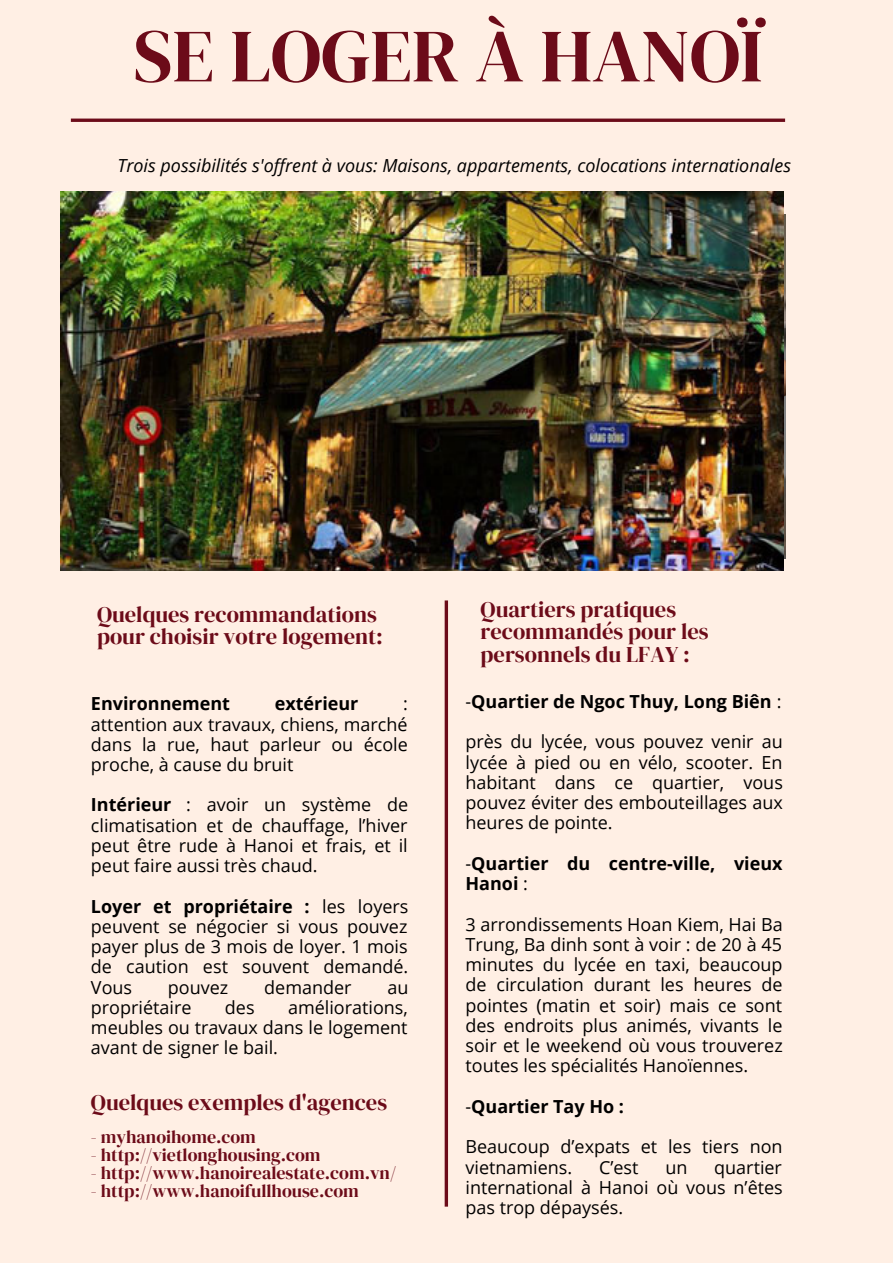
<style>
.page{position:relative;width:893px;height:1264px;background:#fff}
.page>*{position:absolute;margin:0;border:0;box-sizing:border-box;transform-origin:0 0}
.t1{font:75px "DM Serif Display";color:#6c0b19}
.t2{font:22.5px/22.5px "DM Serif Display";color:#6c0b19}
.t3{font:18px/20.2px "Open Sans";color:#000;text-align:justify}
.t4{font:18px "DM Serif Display";color:#6c0b19}
.t5{font:700 18px/20.2px "Open Sans";color:#000}
.t6{font:italic 18px "Open Sans";color:#000}
.s1{font-weight:700}
.s2{font-weight:400}
</style>
<div class="page">
<div style="left:0;top:0;width:892px;height:1262px;background:#ffefe4"></div>
<svg style="left:71px;top:118px;width:714px;height:4px;background:#822e38"></svg>
<svg style="left:444px;top:600px;width:4px;height:606px;background:#84313b"></svg>
<img style="left:60px;top:192px;width:723px;height:378px">
<h1 class="t1" style="left:133px;top:4px;width:630px">SE LOGER À HANOÏ</h1>
<p class="t6" style="left:117px;top:152px;width:675px">Trois possibilités s'offrent à vous: Maisons, appartements, colocations internationales</p>
<p class="t2" style="left:97px;top:602px;width:287px">Quelques recommandations pour choisir votre logement:</p>
<p class="t5" style="left:91px;top:693px;width:141px">Environnement</p>
<p class="t5" style="left:275px;top:693px;width:85px">extérieur</p>
<p class="t3" style="left:91px;top:693px;width:318px;text-indent:312px">: attention aux travaux, chiens, marché dans la rue, haut parleur ou école proche, à cause du bruit</p>
<p class="t3" style="left:91px;top:794px;width:318px"><span class="s1">Intérieur</span> : avoir un système de climatisation et de chauffage, l’hiver peut être rude à Hanoi et frais, et il peut faire aussi très chaud.</p>
<p class="t3" style="left:91px;top:895px;width:319px"><span class="s1">Loyer et propriétaire :</span> les loyers peuvent se négocier si vous pouvez payer plus de 3 mois de loyer. 1 mois de caution est souvent demandé.<br>Vous</p>
<p class="t3" style="left:168px;top:976px;width:62px">pouvez</p>
<p class="t3" style="left:264px;top:976px;width:89px">demander</p>
<p class="t3" style="left:387px;top:976px;width:23px">au</p>
<p class="t3" style="left:91px;top:996px;width:102px">propriétaire</p>
<p class="t3" style="left:225px;top:996px;width:31px">des</p>
<p class="t3" style="left:91px;top:996px;width:318px;text-indent:197px">améliorations, meubles ou travaux dans le logement avant de signer le bail.</p>
<p class="t2" style="left:91px;top:1090px;width:298px">Quelques exemples d'agences</p>
<p class="t4" style="left:91px;top:1124px;width:166px">- myhanoihome.com</p>
<p class="t4" style="left:91px;top:1142px;width:231px">- http://vietlonghousing.com</p>
<p class="t4" style="left:91px;top:1160px;width:307px">- http://www.hanoirealestate.com.vn/</p>
<p class="t4" style="left:91px;top:1178px;width:269px">- http://www.hanoifullhouse.com</p>
<p class="t2" style="left:480px;top:597px;width:229px">Quartiers pratiques recommandés pour les personnels du LFAY :</p>
<p class="t5" style="left:465px;top:691px;width:317px"><span class="s2">-</span>Quartier de Ngoc Thuy, Long Biên <span class="s2">:</span></p>
<p class="t3" style="left:465px;top:731px;width:319px">près du lycée, vous pouvez venir au lycée à pied ou en vélo, scooter. En habitant dans ce quartier, vous pouvez éviter des embouteillages aux heures de pointe.</p>
<p class="t5" style="left:465px;top:852px;width:318px"><span class="s2">-</span>Quartier du centre-ville, vieux<br>Hanoi <span class="s2">:</span></p>
<p class="t3" style="left:465px;top:913px;width:319px">3 arrondissements Hoan Kiem, Hai Ba Trung, Ba dinh sont à voir : de 20 à 45 minutes du lycée en taxi, beaucoup de circulation durant les heures de pointes (matin et soir) mais ce sont des endroits plus animés, vivants le soir et le weekend où vous trouverez toutes les spécialités Hanoïennes.</p>
<p class="t5" style="left:465px;top:1095px;width:160px"><span class="s2">-</span>Quartier Tay Ho :</p>
<p class="t3" style="left:465px;top:1136px;width:318px">Beaucoup d’expats et les tiers non vietnamiens.</p>
<p class="t3" style="left:465px;top:1156px;width:319px;text-indent:249px">quartier international à Hanoi où vous n’êtes pas trop dépaysés.</p>
<p class="t3" style="left:599px;top:1156px;width:41px">C’est</p>
<p class="t3" style="left:665px;top:1156px;width:24px">un</p>
</div>
